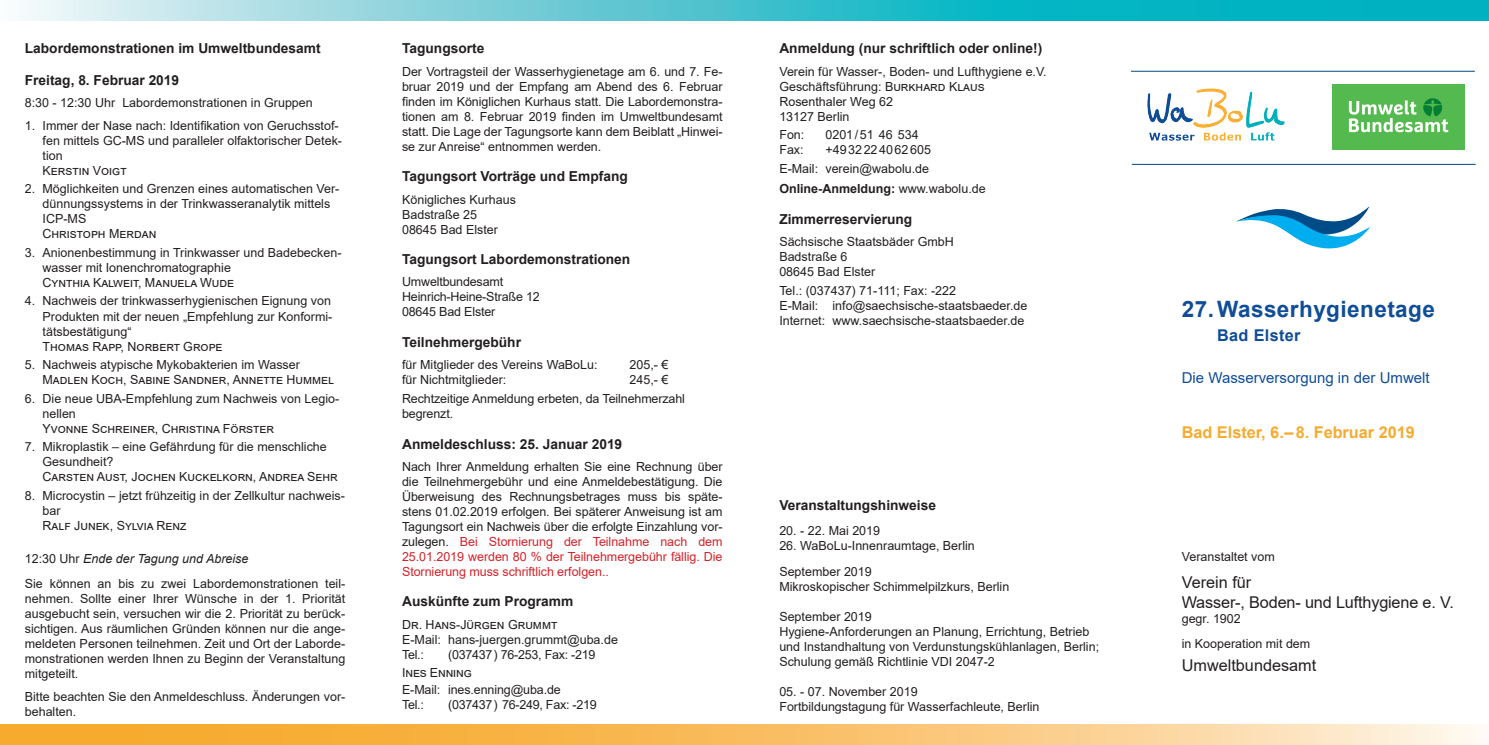
<style>
.page{position:relative;width:1489px;height:745px;background:#fff}
.page>*{position:absolute;margin:0;border:0;box-sizing:border-box;transform-origin:0 0}
.t1{font:700 22.5px "Arial";letter-spacing:.02em;color:#0f4d96}
.t2{font:16.25px/19.5px "Arial";letter-spacing:-.01em;color:#231f20}
.t3{font:700 16.25px "Arial";color:#f6ab2e}
.t4{font:700 16.25px "Arial";letter-spacing:.02em;color:#0f4d96}
.t5{font:15px "Arial";color:#0f4d96}
.t6{font:700 13.75px "Arial";color:#231f20}
.t7{font:12.5px/15px "Arial";color:#231f20}
.t8{font:12.5px/18.5px "Arial";letter-spacing:-.02em;color:#231f20}
.t9{font:700 12.5px "Arial";color:#231f20}
.s1{font-style:italic}
.s2{color:#d1232a}
.s3{font-weight:400}
</style>
<div class="page">
<svg style="left:19px;top:0;width:1469px;height:20px;background:#51c6d2"></svg>
<svg style="left:0;top:724px;width:1482px;height:20px;background:#f9c36d"></svg>
<svg style="left:1236px;top:206px;width:133px;height:43px"></svg>
<img style="left:1147px;top:88px;width:138px;height:53px">
<hr style="left:1131px;top:164px;width:344px;height:1px;background:#004c8a">
<hr style="left:1130px;top:71px;width:344px;height:1px;background:#004c8a">
<img style="left:1332px;top:84px;width:131px;height:66px">
<p class="t6" style="left:25px;top:39px;width:297px">Labordemonstrationen im Umweltbundesamt</p>
<p class="t6" style="left:25px;top:70px;width:156px">Freitag, 8. Februar 2019</p>
<p class="t7" style="left:25px;top:95px;width:289px">8:30 - 12:30 Uhr Labordemonstrationen in Gruppen</p>
<p class="t7" style="left:43px;top:118px;width:301px;text-indent:-18px">1. Immer der Nase nach: Identifikation von Geruchsstof&shy;fen mittels GC-MS und paralleler olfaktorischer Detek&shy;tion<br>Kerstin Voigt</p>
<p class="t7" style="left:43px;top:181px;width:298px;text-indent:-18px">2. Möglichkeiten und Grenzen eines automatischen Ver&shy;dünnungssystems in der Trinkwasseranalytik mittels ICP-MS<br>Christoph Merdan</p>
<p class="t7" style="left:43px;top:245px;width:300px;text-indent:-18px">3. Anionenbestimmung in Trinkwasser und Badebecken&shy;wasser mit Ionenchromatographie<br>Cynthia Kalweit, Manuela Wude</p>
<p class="t7" style="left:43px;top:293px;width:291px;text-indent:-18px">4. Nachweis der trinkwasserhygienischen Eignung von Produkten mit der neuen „Empfehlung zur Konformi&shy;tätsbestätigung“<br>Thomas Rapp, Norbert Grope</p>
<p class="t7" style="left:43px;top:357px;width:293px;text-indent:-18px">5. Nachweis atypische Mykobakterien im Wasser<br>Madlen Koch, Sabine Sandner, Annette Hummel</p>
<p class="t7" style="left:43px;top:390px;width:298px;text-indent:-18px">6. Die neue UBA-Empfehlung zum Nachweis von Legio&shy;nellen<br>Yvonne Schreiner, Christina Förster</p>
<p class="t7" style="left:43px;top:439px;width:293px;text-indent:-18px">7. Mikroplastik – eine Gefährdung für die menschliche<br>Gesundheit?<br>Carsten Aust, Jochen Kuckelkorn, Andrea Sehr</p>
<p class="t7" style="left:43px;top:487px;width:304px;text-indent:-18px">8. Microcystin – jetzt frühzeitig in der Zellkultur nachweis&shy;bar<br>Ralf Junek, Sylvia Renz</p>
<p class="t7" style="left:25px;top:545px;width:322px;line-height:25.6px">12:30 Uhr <span class="s1">Ende der Tagung und Abreise<br></span>Sie können an bis zu zwei Labordemonstrationen teil-</p>
<p class="t7" style="left:25px;top:591px;width:322px;text-align:justify">nehmen. Sollte einer Ihrer Wünsche in der 1. Priorität ausgebucht sein, versuchen wir die 2. Priorität zu berück&shy;sichtigen. Aus räumlichen Gründen können nur die ange&shy;meldeten Personen teilnehmen. Zeit und Ort der Laborde&shy;monstrationen werden Ihnen zu Beginn der Veranstaltung mitgeteilt.</p>
<p class="t7" style="left:25px;top:688px;width:322px">Bitte beachten Sie den Anmeldeschluss. Änderungen vor&shy;behalten.</p>
<p class="t6" style="left:402px;top:39px;width:84px">Tagungsorte</p>
<p class="t7" style="left:402px;top:64px;width:322px;text-align:justify">Der Vortragsteil der Wasserhygienetage am 6. und 7. Fe&shy;bruar 2019 und der Empfang am Abend des 6. Februar finden im Königlichen Kurhaus statt. Die Labordemonstra&shy;tionen am 8. Februar 2019 finden im Umweltbundesamt statt. Die Lage der Tagungsorte kann dem Beiblatt „Hinwei&shy;se zur Anreise“ entnommen werden.</p>
<p class="t6" style="left:402px;top:167px;width:227px">Tagungsort Vorträge und Empfang</p>
<p class="t7" style="left:402px;top:191px;width:115px">Königliches Kurhaus<br>Badstraße 25<br>08645 Bad Elster</p>
<p class="t6" style="left:402px;top:249px;width:230px">Tagungsort Labordemonstrationen</p>
<p class="t7" style="left:402px;top:274px;width:139px">Umweltbundesamt<br>Heinrich-Heine-Straße 12<br>08645 Bad Elster</p>
<p class="t6" style="left:402px;top:332px;width:120px">Teilnehmergebühr</p>
<p class="t7" style="left:402px;top:357px;width:197px">für Mitglieder des Vereins WaBoLu:</p>
<p class="t7" style="left:629px;top:357px;width:40px">205,- €</p>
<p class="t7" style="left:402px;top:372px;width:106px">für Nichtmitglieder:</p>
<p class="t7" style="left:402px;top:370px;width:284px;line-height:18.5px;text-indent:227px">245,- €<br>Rechtzeitige Anmeldung erbeten, da Teilnehmerzahl</p>
<p class="t7" style="left:402px;top:405px;width:53px">begrenzt.</p>
<p class="t6" style="left:402px;top:433px;width:222px">Anmeldeschluss: 25. Januar 2019</p>
<p class="t7" style="left:402px;top:458px;width:322px;text-align:justify">Nach Ihrer Anmeldung erhalten Sie eine Rechnung über die Teilnehmergebühr und eine Anmeldebestätigung. Die Überweisung des Rechnungsbetrages muss bis späte&shy;stens 01.02.2019 erfolgen. Bei späterer Anweisung ist am Tagungsort ein Nachweis über die erfolgte Einzahlung vor&shy;zulegen. <span class="s2">Bei Stornierung der Teilnahme nach dem 25.01.2019 werden 80 % der Teilnehmergebühr fällig. Die Stornierung muss schriftlich erfolgen..</span></p>
<p class="t6" style="left:402px;top:591px;width:173px">Auskünfte zum Programm</p>
<p class="t7" style="left:402px;top:616px;width:217px">Dr. Hans-Jürgen Grummt<br>E-Mail: hans-juergen.grummt@uba.de<br>Tel.:</p>
<p class="t8" style="left:402px;top:644px;width:195px;text-indent:46px">(037437) 76-253, Fax: -219<br>Ines Enning</p>
<p class="t7" style="left:402px;top:681px;width:160px">E-Mail: ines.enning@uba.de<br>Tel.:</p>
<p class="t8" style="left:448px;top:694px;width:150px">(037437) 76-249, Fax: -219</p>
<p class="t6" style="left:779px;top:39px;width:264px">Anmeldung (nur schriftlich oder online!)</p>
<p class="t7" style="left:779px;top:64px;width:269px">Verein für Wasser-, Boden- und Lufthygiene e.V.<br>Geschäftsführung: Burkhard Klaus<br>Rosenthaler Weg 62<br>13127 Berlin</p>
<p class="t7" style="left:779px;top:127px;width:27px">Fon:</p>
<p class="t7" style="left:825px;top:127px;width:95px">0201/51 46 534</p>
<p class="t7" style="left:779px;top:142px;width:26px">Fax:</p>
<p class="t7" style="left:779px;top:140px;width:153px;line-height:18.5px;text-align:right">+4932224062605<br>E-Mail: verein@wabolu.de</p>
<p class="t9" style="left:779px;top:180px;width:208px">Online-Anmeldung: <span class="s3">www.wabolu.de</span></p>
<p class="t6" style="left:779px;top:209px;width:134px">Zimmerreservierung</p>
<p class="t7" style="left:779px;top:234px;width:176px">Sächsische Staatsbäder GmbH<br>Badstraße 6<br>08645 Bad Elster</p>
<p class="t7" style="left:779px;top:282px;width:249px">Tel.: (037437) 71-111; Fax: -222<br>E-Mail: info@saechsische-staatsbaeder.de<br>Internet: www.saechsische-staatsbaeder.de</p>
<p class="t6" style="left:779px;top:494px;width:158px">Veranstaltungshinweise</p>
<p class="t7" style="left:779px;top:523px;width:102px">20. - 22. Mai 2019</p>
<p class="t7" style="left:779px;top:532px;width:197px;line-height:25.6px">26. WaBoLu-Innenraumtage, Berlin<br>September 2019</p>
<p class="t7" style="left:779px;top:578px;width:231px">Mikroskopischer Schimmelpilzkurs, Berlin</p>
<p class="t7" style="left:779px;top:608px;width:321px">September 2019<br>Hygiene-Anforderungen an Planung, Errichtung, Betrieb und Instandhaltung von Verdunstungskühlanlagen, Berlin; Schulung gemäß Richtlinie VDI 2047-2</p>
<p class="t7" style="left:779px;top:683px;width:262px">05. - 07. November 2019<br>Fortbildungstagung für Wasserfachleute, Berlin</p>
<h1 class="t1" style="left:1181px;top:292px;width:255px">27.Wasserhygienetage</h1>
<h2 class="t4" style="left:1217px;top:323px;width:85px">Bad Elster</h2>
<p class="t5" style="left:1181px;top:367px;width:249px">Die Wasserversorgung in der Umwelt</p>
<h2 class="t3" style="left:1181px;top:420px;width:235px">Bad Elster, 6.– 8. Februar 2019</h2>
<p class="t7" style="left:1181px;top:549px;width:95px">Veranstaltet vom</p>
<h2 class="t2" style="left:1181px;top:572px;width:274px">Verein für<br>Wasser-, Boden- und Lufthygiene e. V.</h2>
<p class="t7" style="left:1181px;top:604px;width:130px;line-height:25.6px">gegr. 1902<br>in Kooperation mit dem</p>
<h2 class="t2" style="left:1181px;top:655px;width:136px">Umweltbundesamt</h2>
</div>
